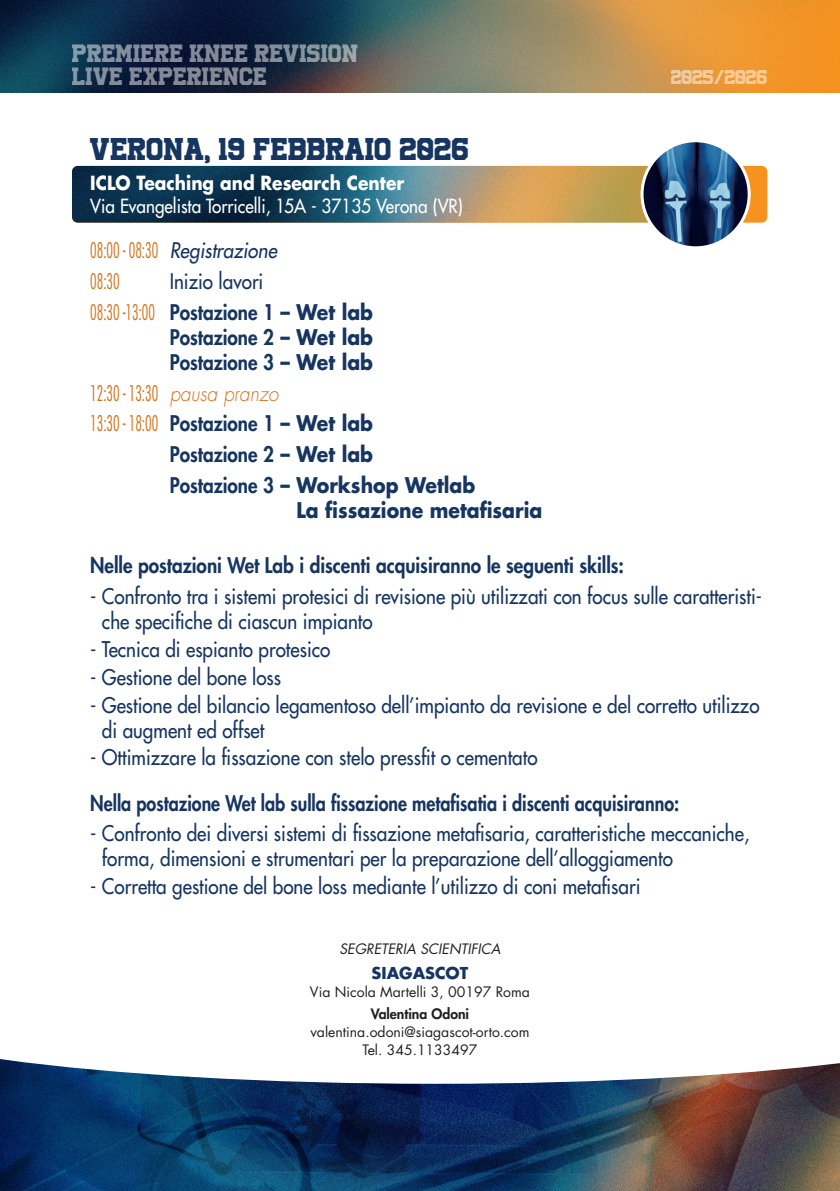
<style>
.page{position:relative;width:840px;height:1191px;background:#fff}
.page>*{position:absolute;margin:0;border:0;box-sizing:border-box;transform-origin:0 0}
.t1{font:22px "University";color:#163561}
.t2{font:500 21px/25px "Futura Std";color:#163561;scale:.9 1}
.t3{font:800 21px "Futura Std";color:#163561;scale:.9 1}
.t4{font:300 condensed 21px "Futura Std";color:#d47119;scale:.75 1}
.t5{font:800 21px "Futura Std";color:#163561;scale:.85 1}
.t6{font:700 21px/25px "Futura Std";color:#163561;scale:.9 1}
.t7{font:italic 500 21px "Futura Std";color:#163561;scale:.9 1}
.t8{font:500 19px "Futura Std";color:#fff;scale:.9 1}
.t9{font:700 19px "Futura Std";color:#fff;scale:.9 1}
.t10{font:17.6px/22px "University";color:#fff}
.t11{font:700 16px "Futura Std";color:#163561}
.t12{font:14px "Futura Std";color:#231f20}
.t13{font:italic 14px "Futura Std";color:#231f20}
.t14{font:800 14px "Futura Std";color:#231f20}
.t15{font:14px "University";letter-spacing:-.02em;color:#fff}
.s1{font-weight:300;font-style:normal;font-stretch:condensed;color:#d47119}
.s2{font-weight:800;font-stretch:normal;color:#163561}
.s3{font-weight:700;font-stretch:normal;color:#163561}
.s4{font-weight:700}
.s5{font-style:italic;font-stretch:normal}
.s6{font-weight:800}
</style>
<div class="page">
<img style="left:0;top:0;width:839px;height:92px">
<img style="left:72px;top:166px;width:694px;height:57px">
<img style="left:641px;top:141px;width:107px;height:107px;border-radius:54px">
<div style="left:640px;top:139px;width:110px;height:110px;border:3px solid #fff;border-radius:50%"></div>
<img style="left:0;top:1083px;width:839px;height:108px">
<svg style="left:0;top:1059px;width:839px;height:24px"></svg>
<p class="t10" style="left:72px;top:42px;width:288px">PREMIERE KNEE REVISION<br>LIVE EXPERIENCE</p>
<p class="t15" style="left:670px;top:67px;width:98px">2025/2026</p>
<p class="t1" style="left:90px;top:133px;width:380px">VERONA, 19 FEBBRAIO 2026</p>
<p class="t9" style="left:90px;top:170px;width:350px">ICLO Teaching and Research Center</p>
<p class="t8" style="left:90px;top:194px;width:415px">Via Evangelista Torricelli, 15A - 37135 Verona (VR)</p>
<p class="t7" style="left:90px;top:237px;width:209px"><span class="s1">08:00 - 08:30</span> Registrazione</p>
<p class="t4" style="left:90px;top:269px;width:41px">08:30</p>
<p class="t2" style="left:170px;top:269px;width:106px">Inizio lavori</p>
<p class="t4" style="left:90px;top:300px;width:378px">08:30 -13:00 <span class="s2">Postazione 1</span> <span class="s3">– Wet lab</span></p>
<p class="t3" style="left:170px;top:324px;width:227px">Postazione 2 <span class="s4">– Wet lab</span></p>
<p class="t3" style="left:170px;top:349px;width:227px">Postazione 3 <span class="s4">– Wet lab</span></p>
<p class="t4" style="left:90px;top:380px;width:252px">12:30 - 13:30 <span class="s5">pausa pranzo</span></p>
<p class="t4" style="left:90px;top:411px;width:378px">13:30 - 18:00 <span class="s2">Postazione 1</span> <span class="s3">– Wet lab</span></p>
<p class="t3" style="left:170px;top:441px;width:227px">Postazione 2 <span class="s4">– Wet lab</span></p>
<p class="t6" style="left:296px;top:472px;width:274px;text-indent:-127px"><span class="s6">Postazione 3</span> – Workshop Wetlab<br>La fissazione metafisaria</p>
<p class="t3" style="left:90px;top:552px;width:594px">Nelle postazioni Wet Lab i discenti acquisiranno le seguenti skills:</p>
<p class="t2" style="left:102px;top:584px;width:734px;text-indent:-12px">- Confronto tra i sistemi protesici di revisione più utilizzati con focus sulle caratteristi&shy;che specifiche di ciascun impianto</p>
<p class="t2" style="left:90px;top:636px;width:268px">- Tecnica di espianto protesico</p>
<p class="t2" style="left:90px;top:664px;width:213px">- Gestione del bone loss</p>
<p class="t2" style="left:102px;top:692px;width:731px;text-indent:-12px">- Gestione del bilancio legamentoso dell’impianto da revisione e del corretto utilizzo di augment ed offset</p>
<p class="t2" style="left:90px;top:745px;width:498px">- Ottimizzare la fissazione con stelo pressfit o cementato</p>
<p class="t5" style="left:90px;top:789px;width:694px">Nella postazione Wet lab sulla fissazione metafisatia i discenti acquisiranno:</p>
<p class="t2" style="left:102px;top:821px;width:720px;text-indent:-12px">- Confronto dei diversi sistemi di fissazione metafisaria, caratteristiche meccaniche, forma, dimensioni e strumentari per la preparazione dell’alloggiamento</p>
<p class="t2" style="left:90px;top:874px;width:612px">- Corretta gestione del bone loss mediante l’utilizzo di coni metafisari</p>
<p class="t13" style="left:339px;top:940px;width:163px">SEGRETERIA SCIENTIFICA</p>
<p class="t11" style="left:371px;top:962px;width:98px">SIAGASCOT</p>
<p class="t12" style="left:310px;top:983px;width:221px">Via Nicola Martelli 3, 00197 Roma</p>
<p class="t14" style="left:370px;top:1005px;width:100px">Valentina Odoni</p>
<p class="t12" style="left:310px;top:1023px;width:220px">valentina.odoni@siagascot-orto.com</p>
<p class="t12" style="left:362px;top:1041px;width:116px">Tel. 345.1133497</p>
</div>
